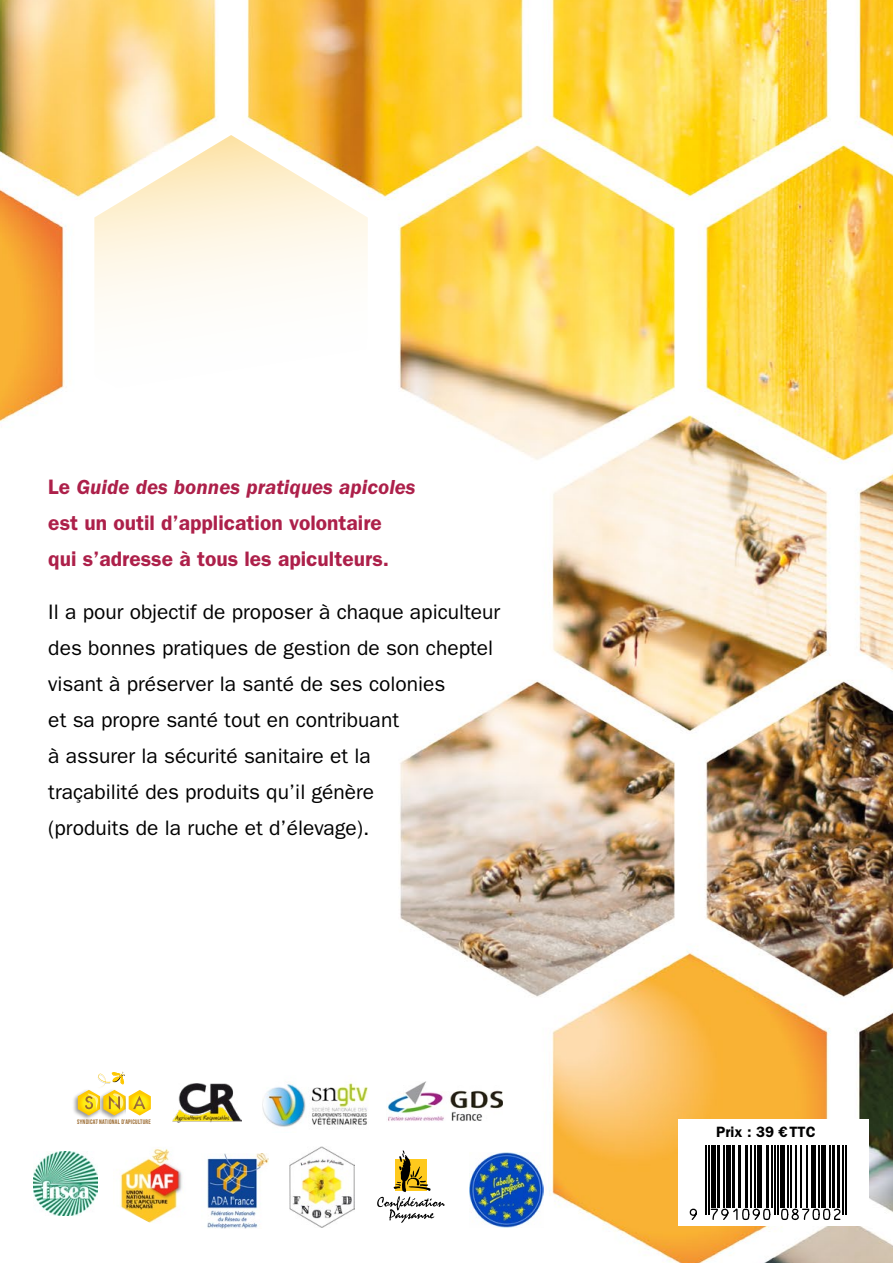
<style>
.page{position:relative;width:893px;height:1263px;background:#fff}
.page>*{position:absolute;margin:0;border:0;box-sizing:border-box;transform-origin:0 0}
.t1{font:21px/36px "ITC Franklin Gothic Std";color:#000}
.t2{font:600 21px/36px "ITC Franklin Gothic Std";color:#ad204a}
.t3{font:600 15px "ITC Franklin Gothic Std";color:#000}
.t4{font:6.45px "Bebas Neue";letter-spacing:.04em;color:#99682d}
.s1{font-style:italic}
</style>
<div class="page">
<img style="left:0;top:0;width:893px;height:1263px">
<img style="left:262px;top:1075px;width:111px;height:57px">
<img style="left:71px;top:1086px;width:25px;height:37px">
<img style="left:96px;top:1115px;width:26px;height:8px">
<img style="left:122px;top:1115px;width:4px;height:8px">
<svg style="left:78px;top:1071px;width:73px;height:44px"></svg>
<img style="left:387px;top:1081px;width:116px;height:41px">
<img style="left:173px;top:1083px;width:69px;height:39px">
<img style="left:469px;top:1152px;width:74px;height:75px">
<img style="left:202px;top:1154px;width:67px;height:75px">
<img style="left:34px;top:1151px;width:63px;height:64px">
<img style="left:289px;top:1147px;width:65px;height:80px">
<div style="left:367px;top:1146px;width:85px;height:85px;background:#fff"></div>
<svg style="left:377px;top:1150px;width:68px;height:73px"></svg>
<img style="left:113px;top:1147px;width:73px;height:81px">
<svg style="left:94px;top:135px;width:274px;height:314px"></svg>
<div style="left:678px;top:1119px;width:190px;height:107px;background:#fff"></div>
<svg style="left:705px;top:1145px;width:142px;height:70px"></svg>
<hr style="left:705px;top:1145px;width:1px;height:69px;background:#000">
<hr style="left:708px;top:1145px;width:1px;height:69px;background:#000">
<hr style="left:711px;top:1145px;width:4px;height:62px;background:#000">
<hr style="left:717px;top:1145px;width:3px;height:62px;background:#000">
<hr style="left:723px;top:1145px;width:1px;height:62px;background:#000">
<hr style="left:726px;top:1145px;width:4px;height:62px;background:#000">
<hr style="left:732px;top:1145px;width:3px;height:62px;background:#000">
<hr style="left:738px;top:1145px;width:3px;height:62px;background:#000">
<hr style="left:745px;top:1145px;width:3px;height:62px;background:#000">
<hr style="left:750px;top:1145px;width:1px;height:62px;background:#000">
<hr style="left:754px;top:1145px;width:2px;height:62px;background:#000">
<div style="left:757px;top:1145px;width:5px;height:62px;background:#000"></div>
<hr style="left:766px;top:1145px;width:3px;height:62px;background:#000">
<hr style="left:771px;top:1145px;width:1px;height:62px;background:#000">
<hr style="left:774px;top:1145px;width:1px;height:69px;background:#000">
<hr style="left:777px;top:1145px;width:1px;height:69px;background:#000">
<hr style="left:780px;top:1145px;width:4px;height:62px;background:#000">
<hr style="left:787px;top:1145px;width:2px;height:62px;background:#000">
<hr style="left:790px;top:1145px;width:2px;height:62px;background:#000">
<hr style="left:795px;top:1145px;width:1px;height:62px;background:#000">
<hr style="left:801px;top:1145px;width:1px;height:62px;background:#000">
<hr style="left:807px;top:1145px;width:1px;height:62px;background:#000">
<div style="left:811px;top:1145px;width:5px;height:62px;background:#000"></div>
<hr style="left:819px;top:1145px;width:1px;height:62px;background:#000">
<hr style="left:822px;top:1145px;width:4px;height:62px;background:#000">
<hr style="left:829px;top:1145px;width:2px;height:62px;background:#000">
<hr style="left:832px;top:1145px;width:3px;height:62px;background:#000">
<hr style="left:837px;top:1145px;width:3px;height:62px;background:#000">
<hr style="left:843px;top:1145px;width:1px;height:69px;background:#000">
<hr style="left:846px;top:1145px;width:1px;height:69px;background:#000">
<svg style="left:689px;top:1208px;width:8px;height:12px"></svg>
<svg style="left:710px;top:1207px;width:61px;height:13px"></svg>
<svg style="left:780px;top:1207px;width:61px;height:14px"></svg>
<p class="t2" style="left:48px;top:469px;width:369px">Le <span class="s1">Guide des bonnes pratiques apicoles </span>est un outil d’application volontaire<br>qui s’adresse à tous les apiculteurs.</p>
<p class="t1" style="left:48px;top:594px;width:453px">Il a pour objectif de proposer à chaque apiculteur des bonnes pratiques de gestion de son cheptel visant à préserver la santé de ses colonies<br>et sa propre santé tout en contribuant<br>à assurer la sécurité sanitaire et la<br>traçabilité des produits qu’il génère<br>(produits de la ruche et d’élevage).</p>
<p class="t4" style="left:77px;top:1118px;width:75px">SYNDICAT NATIONAL D’APICULTURE</p>
<p class="t3" style="left:716px;top:1122px;width:101px">Prix : 39 €TTC</p>
</div>
